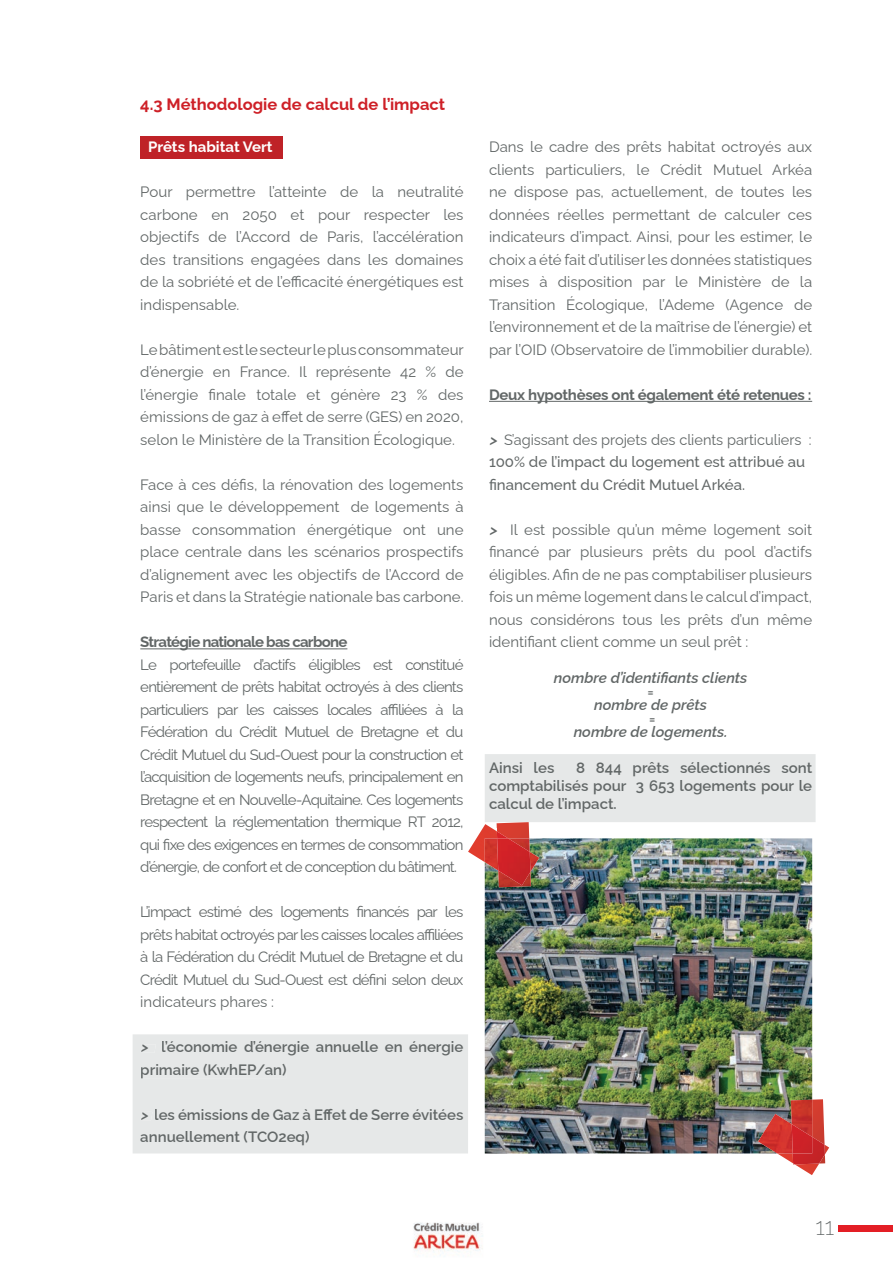
<style>
.page{position:relative;width:893px;height:1263px;background:#fff}
.page>*{position:absolute;margin:0;border:0;box-sizing:border-box;transform-origin:0 0}
.t1{font:200 24px "Raleway";color:#626767}
.t2{font:700 16.5px "Raleway";color:#ce2027}
.t3{font:15px/22.5px "Raleway";color:#626767;text-align:justify}
.t4{font:600 15px/18px "Raleway";color:#626767}
.t5{font:500 15px/22.5px "Raleway";color:#626767}
.t6{font:italic 100 15px/13.5px "Raleway";color:#626767;text-align:center}
.t7{font:700 15px "Raleway";letter-spacing:-.025em;color:#626767}
.t8{font:700 15px "Raleway";letter-spacing:-.05em;color:#626767}
.t9{font:700 15px "Raleway";color:#fff}
.s1{font-style:italic}
.s2{font-weight:600;font-style:italic}
.s3{font-weight:400}
</style>
<div class="page">
<div style="left:839px;top:1225px;width:54px;height:7px;background:#e31e25"></div>
<img style="left:413px;top:1222px;width:70px;height:34px">
<div style="left:485px;top:754px;width:331px;height:68px;background:#e6e8e8"></div>
<hr style="left:140px;top:648px;width:207px;height:1px;background:#626767">
<hr style="left:489px;top:401px;width:323px;height:1px;background:#626767">
<div style="left:133px;top:1034px;width:335px;height:119px;background:#e6e8e8"></div>
<div style="left:155px;top:1109px;width:308px;height:11px;background:#e6e8e8"></div>
<div style="left:141px;top:1131px;width:168px;height:14px;background:#e6e8e8"></div>
<img style="left:485px;top:838px;width:327px;height:315px">
<img style="left:468px;top:824px;width:29px;height:38px">
<img style="left:485px;top:838px;width:54px;height:34px">
<img style="left:497px;top:822px;width:33px;height:63px">
<img style="left:498px;top:838px;width:33px;height:49px">
<svg style="left:497px;top:831px;width:11px;height:7px"></svg>
<img style="left:777px;top:1153px;width:16px;height:11px">
<img style="left:758px;top:1114px;width:34px;height:39px">
<img style="left:795px;top:1145px;width:34px;height:30px">
<img style="left:812px;top:1099px;width:13px;height:38px">
<img style="left:791px;top:1100px;width:21px;height:37px">
<img style="left:793px;top:1137px;width:32px;height:27px">
<img style="left:792px;top:1124px;width:20px;height:29px">
<div style="left:140px;top:136px;width:142px;height:22px;background:#bf2227"></div>
<p class="t2" style="left:140px;top:91px;width:306px">4.3 Méthodologie de calcul de l’impact</p>
<p class="t9" style="left:148px;top:135px;width:126px">Prêts habitat Vert</p>
<p class="t3" style="left:140px;top:179px;width:325px">Pour permettre l’atteinte de la neutralité carbone en 2050 et pour respecter les objectifs de l’Accord de Paris, l’accélération des transitions engagées dans les domaines de la sobriété et de l’efficacité énergétiques est indispensable.</p>
<p class="t3" style="left:140px;top:337px;width:325px">Le bâtiment est le secteur le plus consommateur d’énergie en France. Il représente 42 % de l’énergie finale totale et génère 23 % des émissions de gaz à effet de serre (GES) en 2020, selon le Ministère de la Transition Écologique.</p>
<p class="t3" style="left:140px;top:472px;width:325px">Face à ces défis, la rénovation des logements ainsi que le développement de logements à basse consommation énergétique ont une place centrale dans les scénarios prospectifs d’alignement avec les objectifs de l’Accord de Paris et dans la Stratégie nationale bas carbone.</p>
<p class="t8" style="left:140px;top:630px;width:209px">Stratégie nationale bas carbone</p>
<p class="t3" style="left:140px;top:652px;width:325px">Le portefeuille d’actifs éligibles est constitué entièrement de prêts habitat octroyés à des clients particuliers par les caisses locales affiliées à la Fédération du Crédit Mutuel de Bretagne et du Crédit Mutuel du Sud-Ouest pour la construction et l’acquisition de logements neufs, principalement en Bretagne et en Nouvelle-Aquitaine. Ces logements respectent la réglementation thermique RT 2012, qui fixe des exigences en termes de consommation d’énergie, de confort et de conception du bâtiment.</p>
<p class="t3" style="left:140px;top:899px;width:325px">L’impact estimé des logements financés par les prêts habitat octroyés par les caisses locales affiliées à la Fédération du Crédit Mutuel de Bretagne et du Crédit Mutuel du Sud-Ouest est défini selon deux indicateurs phares :</p>
<p class="t4" style="left:140px;top:1034px;width:325px;line-height:22.5px"><span class="s1">&gt;</span> l’économie d’énergie annuelle en énergie primaire (KwhEP/an)</p>
<p class="t4" style="left:140px;top:1102px;width:325px;line-height:22.5px"><span class="s1">&gt;</span> les émissions de Gaz à Effet de Serre évitées annuellement (TCO2eq)</p>
<p class="t4" style="left:323px;top:1104px;width:11px">f</p>
<p class="t3" style="left:489px;top:134px;width:325px">Dans le cadre des prêts habitat octroyés aux clients particuliers, le Crédit Mutuel Arkéa ne dispose pas, actuellement, de toutes les données réelles permettant de calculer ces indicateurs d’impact. Ainsi, pour les estimer, le choix a été fait d’utiliser les données statistiques mises à disposition par le Ministère de la Transition Écologique, l’Ademe (Agence de l’environnement et de la maîtrise de l’énergie) et par l’OID (Observatoire de l’immobilier durable).</p>
<p class="t7" style="left:489px;top:383px;width:324px">Deux hypothèses ont également été retenues :</p>
<p class="t5" style="left:489px;top:427px;width:324px"><span class="s2">&gt;</span> <span class="s3">S’agissant des projets des clients particuliers :<br></span>100% de l’impact du logement est attribué au financement du Crédit Mutuel Arkéa.</p>
<p class="t3" style="left:489px;top:517px;width:325px"><span class="s2">&gt;</span> Il est possible qu’un même logement soit financé par plusieurs prêts du pool d’actifs éligibles. Afin de ne pas comptabiliser plusieurs fois un même logement dans le calcul d’impact, nous considérons tous les prêts d’un même identifiant client comme un seul prêt :</p>
<p class="t6" style="left:554px;top:670px;width:195px">nombre d’identifiants clients =<br>nombre de prêts<br>=<br>nombre de logements.</p>
<p class="t4" style="left:489px;top:757px;width:67px">Ainsi les</p>
<p class="t4" style="left:489px;top:757px;width:325px;text-align:justify;text-indent:87px">8 844 prêts sélectionnés sont comptabilisés pour 3 653 logements pour le calcul de l’impact.</p>
<h1 class="t1" style="left:816px;top:1207px;width:20px">11</h1>
</div>
